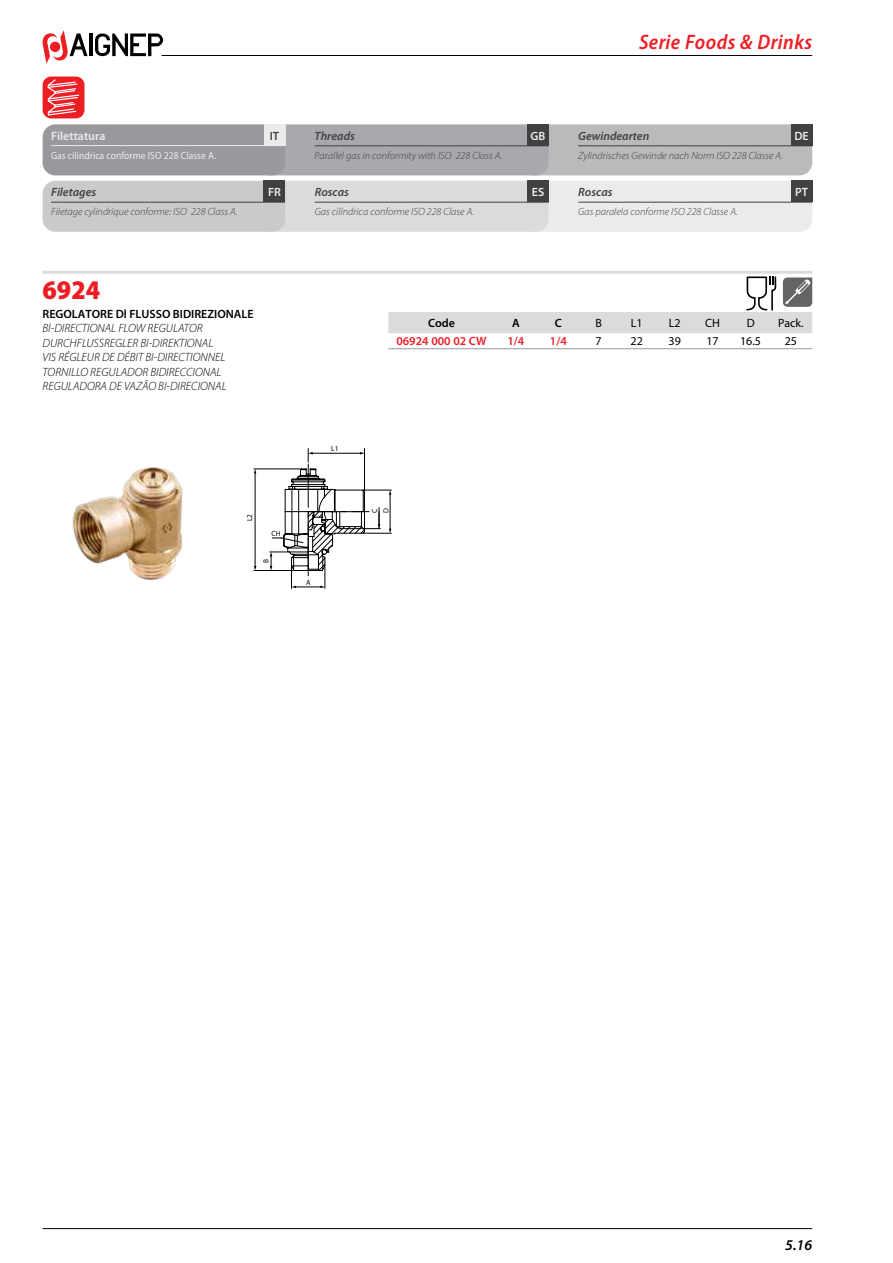
<style>
.page{position:relative;width:893px;height:1263px;background:#fff}
.page>*{position:absolute;margin:0;border:0;box-sizing:border-box;transform-origin:0 0}
.t1{font:900 semi-condensed 27px "Myriad Pro";color:#ed1d24}
.t2{font:italic 600 semi-condensed 21px "Myriad Pro";letter-spacing:.02em;color:#ed1d24}
.t3{font:italic 600 15px "Myriad Pro";color:#000}
.t4{font:italic 300 12px/14.4px "Myriad Pro";color:#000}
.t5{font:italic 600 12px "Myriad Pro";color:#414042}
.t6{font:600 12px "Myriad Pro";color:#000}
.t7{font:12px "Myriad Pro";color:#000}
.t8{font:600 12px "Myriad Pro";color:#ebebec}
.t9{font:600 12px "Myriad Pro";color:#ed1d24}
.t10{font:600 12px "Myriad Pro";color:#414042}
.t11{font:italic 300 10.5px "Myriad Pro";color:#414042}
.t12{font:semi-condensed 10.5px "Myriad Pro";color:#ebebec}
.t13{font:7.5px/11.1px "Myriad Pro";color:#000}
</style>
<div class="page">
<hr style="left:43px;top:1228px;width:769px;height:1px;background:#000">
<hr style="left:162px;top:55px;width:650px;height:1px;background:#000">
<hr style="left:90px;top:33px;width:3px;height:23px;background:#000">
<svg style="left:95px;top:33px;width:68px;height:23px"></svg>
<svg style="left:42px;top:30px;width:46px;height:34px"></svg>
<hr style="left:43px;top:271px;width:769px;height:3px;background:#dadbdc">
<hr style="left:770px;top:348px;width:42px;height:1px;background:#97999c">
<hr style="left:388px;top:348px;width:107px;height:1px;background:#97999c">
<hr style="left:495px;top:348px;width:42px;height:1px;background:#97999c">
<hr style="left:537px;top:348px;width:43px;height:1px;background:#97999c">
<hr style="left:580px;top:348px;width:38px;height:1px;background:#97999c">
<hr style="left:618px;top:348px;width:38px;height:1px;background:#97999c">
<hr style="left:656px;top:348px;width:38px;height:1px;background:#97999c">
<hr style="left:694px;top:348px;width:38px;height:1px;background:#97999c">
<hr style="left:732px;top:348px;width:38px;height:1px;background:#97999c">
<svg style="left:388px;top:276px;width:424px;height:57px"></svg>
<hr style="left:255px;top:473px;width:1px;height:94px;background:#000">
<hr style="left:254px;top:469px;width:46px;height:1px;background:#000">
<hr style="left:254px;top:570px;width:39px;height:1px;background:#000">
<svg style="left:270px;top:448px;width:121px;height:140px"></svg>
<img style="left:72px;top:467px;width:111px;height:114px">
<div style="left:521px;top:124px;width:291px;height:51px;background:#b8babc;border-radius:13px"></div>
<div style="left:791px;top:124px;width:21px;height:22px;background:#414042"></div>
<div style="left:257px;top:124px;width:292px;height:51px;background:#a7a9ac;border-radius:13px"></div>
<div style="left:527px;top:124px;width:22px;height:22px;background:#414042"></div>
<div style="left:43px;top:77px;width:41px;height:41px;background:#ed1d24;border-radius:9px"></div>
<svg style="left:47px;top:79px;width:33px;height:37px"></svg>
<div style="left:43px;top:124px;width:242px;height:51px;background:#97999c;border-radius:13px"></div>
<div style="left:264px;top:124px;width:21px;height:22px;background:#ebebec"></div>
<hr style="left:51px;top:145px;width:234px;height:1px;background:#ebebec">
<hr style="left:315px;top:146px;width:234px;height:1px;background:#414042">
<hr style="left:578px;top:146px;width:234px;height:1px;background:#414042">
<div style="left:521px;top:181px;width:291px;height:51px;background:#ebebec;border-radius:13px"></div>
<div style="left:791px;top:181px;width:21px;height:21px;background:#414042"></div>
<div style="left:257px;top:181px;width:292px;height:51px;background:#dadbdc;border-radius:13px"></div>
<div style="left:527px;top:181px;width:22px;height:21px;background:#414042"></div>
<div style="left:43px;top:181px;width:242px;height:51px;background:#c9cacc;border-radius:13px"></div>
<div style="left:264px;top:181px;width:21px;height:21px;background:#414042"></div>
<hr style="left:51px;top:202px;width:234px;height:1px;background:#414042">
<hr style="left:315px;top:202px;width:234px;height:1px;background:#414042">
<hr style="left:578px;top:202px;width:234px;height:1px;background:#414042">
<h2 class="t2" style="left:639px;top:31px;width:174px">Serie Foods &amp; Drinks</h2>
<p class="t8" style="left:51px;top:129px;width:56px">Filettatura</p>
<p class="t10" style="left:270px;top:129px;width:11px">IT</p>
<p class="t8" style="left:531px;top:129px;width:16px">GB</p>
<p class="t8" style="left:794px;top:129px;width:16px">DE</p>
<p class="t12" style="left:51px;top:150px;width:167px">Gas cilindrica conforme ISO 228 Classe A.</p>
<p class="t5" style="left:315px;top:129px;width:42px">Threads</p>
<p class="t11" style="left:315px;top:150px;width:189px">Parallel gas in conformity with ISO 228 Class A.</p>
<p class="t5" style="left:578px;top:129px;width:73px">Gewindearten</p>
<p class="t11" style="left:578px;top:150px;width:206px">Zylindrisches Gewinde nach Norm ISO 228 Classe A.</p>
<p class="t5" style="left:51px;top:186px;width:47px">Filetages</p>
<p class="t8" style="left:268px;top:185px;width:14px">FR</p>
<p class="t8" style="left:532px;top:185px;width:14px">ES</p>
<p class="t8" style="left:795px;top:185px;width:15px">PT</p>
<p class="t11" style="left:51px;top:206px;width:188px">Filetage cylindrique conforme: ISO 228 Class A.</p>
<p class="t5" style="left:315px;top:186px;width:36px">Roscas</p>
<p class="t11" style="left:315px;top:206px;width:161px">Gas cilíndrica conforme ISO 228 Clase A.</p>
<p class="t5" style="left:578px;top:186px;width:36px">Roscas</p>
<p class="t11" style="left:578px;top:206px;width:161px">Gas paralela conforme ISO 228 Classe A.</p>
<h1 class="t1" style="left:43px;top:275px;width:59px">6924</h1>
<p class="t6" style="left:43px;top:307px;width:213px">REGOLATORE Dl FLUSSO BIDIREZIONALE</p>
<p class="t4" style="left:43px;top:321px;width:186px">Bl-DIRECTIONAL FLOW REGULATOR DURCHFLUSSREGLER BI-DIREKTIONAL VIS RÉGLEUR DE DÉBIT BI-DIRECTIONNEL TORNILLO REGULADOR BIDIRECCIONAL REGULADORA DE VAZÃO BI-DIRECIONAL</p>
<p class="t13" style="left:244px;top:521px;width:9px;rotate:-90deg">L2</p>
<p class="t13" style="left:272px;top:528px;width:11px">CH</p>
<p class="t13" style="left:260px;top:563px;width:5px;rotate:-90deg">B</p>
<p class="t13" style="left:331px;top:443px;width:9px">L1</p>
<p class="t13" style="left:306px;top:577px;width:6px">A</p>
<p class="t6" style="left:428px;top:316px;width:28px">Code</p>
<p class="t6" style="left:512px;top:316px;width:9px">A</p>
<p class="t6" style="left:555px;top:316px;width:9px">C</p>
<p class="t7" style="left:595px;top:317px;width:8px">B</p>
<p class="t7" style="left:631px;top:317px;width:13px">L1</p>
<p class="t7" style="left:669px;top:317px;width:13px">L2</p>
<p class="t7" style="left:705px;top:317px;width:16px">CH</p>
<p class="t7" style="left:747px;top:317px;width:9px">D</p>
<p class="t7" style="left:778px;top:317px;width:27px">Pack.</p>
<p class="t9" style="left:396px;top:334px;width:92px">06924 000 02 CW</p>
<p class="t9" style="left:507px;top:335px;width:18px">1/4</p>
<p class="t9" style="left:550px;top:335px;width:18px">1/4</p>
<p class="t7" style="left:596px;top:335px;width:8px">7</p>
<p class="t7" style="left:630px;top:335px;width:14px">22</p>
<p class="t7" style="left:668px;top:335px;width:14px">39</p>
<p class="t7" style="left:706px;top:335px;width:14px">17</p>
<p class="t7" style="left:740px;top:335px;width:22px">16.5</p>
<p class="t7" style="left:785px;top:335px;width:14px">25</p>
<p class="t13" style="left:369px;top:513px;width:6px;rotate:-90deg">C<br>D</p>
<h3 class="t3" style="left:785px;top:1236px;width:28px">5.16</h3>
</div>
